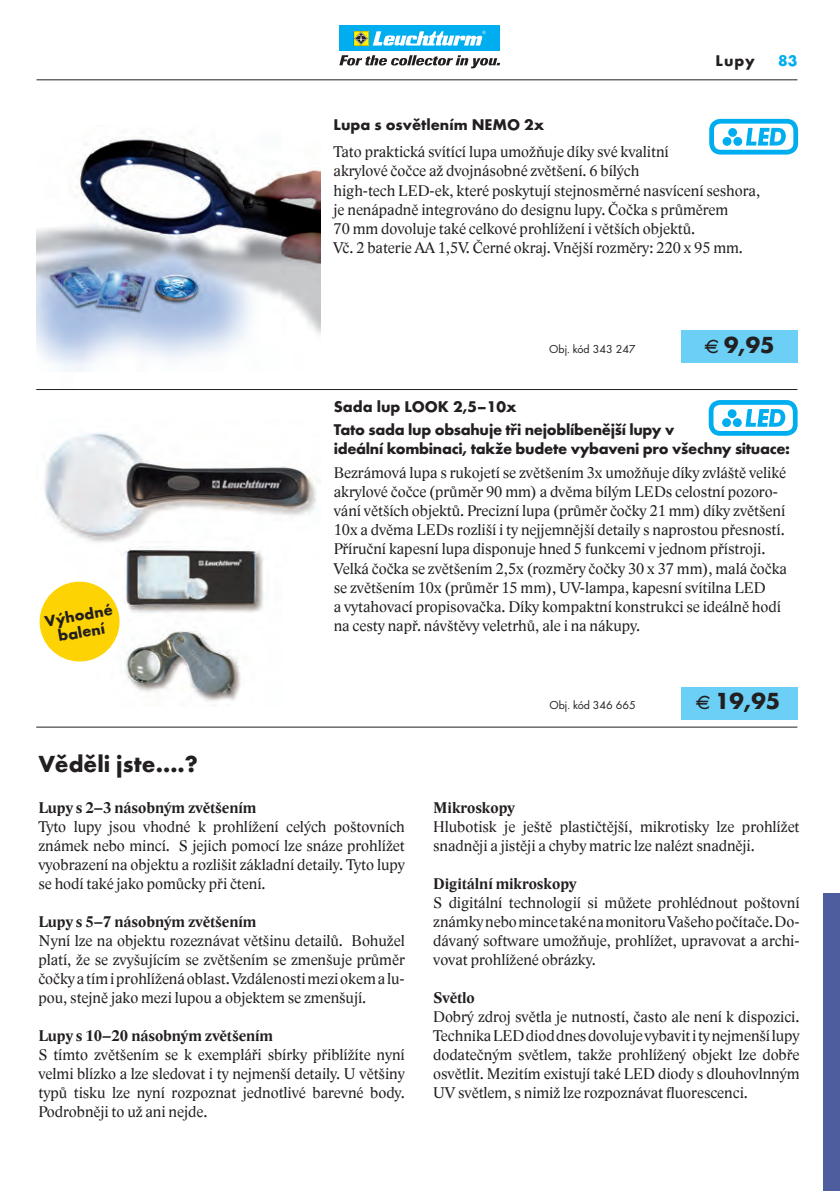
<style>
.page{position:relative;width:840px;height:1191px;background:#fff}
.page>*{position:absolute;margin:0;border:0;box-sizing:border-box;transform-origin:0 0}
.t1{font:700 24px "Futura";color:#231f20}
.t2{font:16px/19px "Lido STFCE";color:#231f20;text-align:justify}
.t3{font:700 16px/22.4px "Futura";letter-spacing:-.02em;color:#231f20}
.t4{font:700 16px "Lido STFCE";color:#231f20}
.t5{font:700 16px "Futura";color:#231f20}
.t6{font:700 16px "Futura";color:#00aeef}
.t7{font:12px "Futura Boo";color:#231f20}
.s1{font-family:"Euro font";font-weight:400;font-size:17px}
</style>
<div class="page">
<div style="left:339px;top:26px;width:161px;height:25px;background:#00aeef"></div>
<svg style="left:353px;top:31px;width:132px;height:15px"></svg>
<svg style="left:339px;top:55px;width:161px;height:13px"></svg>
<div style="left:822px;top:893px;width:17px;height:298px;background:#4d5d9d"></div>
<hr style="left:36px;top:79px;width:761px;height:1px;background:#231f20">
<img style="left:44px;top:433px;width:276px;height:268px">
<img style="left:36px;top:136px;width:284px;height:235px">
<div style="left:680px;top:330px;width:117px;height:32px;background:#6bcff6"></div>
<div style="left:680px;top:687px;width:117px;height:33px;background:#6bcff6"></div>
<hr style="left:36px;top:389px;width:761px;height:1px;background:#231f20">
<hr style="left:36px;top:726px;width:761px;height:1px;background:#231f20">
<div style="left:708px;top:119px;width:89px;height:35px;border:5px solid #00aeef;border-radius:9px"></div>
<svg style="left:746px;top:128px;width:39px;height:18px"></svg>
<div style="left:733px;top:137px;width:8px;height:9px;background:#00aeef;border-radius:50%"></div>
<div style="left:722px;top:137px;width:9px;height:9px;background:#00aeef;border-radius:50%"></div>
<svg style="left:727px;top:128px;width:9px;height:9px"></svg>
<div style="left:708px;top:400px;width:89px;height:36px;border:5px solid #00aeef;border-radius:9px"></div>
<svg style="left:745px;top:409px;width:39px;height:18px"></svg>
<div style="left:732px;top:418px;width:9px;height:9px;background:#00aeef;border-radius:50%"></div>
<svg style="left:721px;top:418px;width:9px;height:9px"></svg>
<div style="left:727px;top:409px;width:9px;height:9px;background:#00aeef;border-radius:50%"></div>
<svg style="left:39px;top:578px;width:84px;height:86px"></svg>
<p class="t3" style="left:715px;top:49px;width:41px">lupy</p>
<p class="t6" style="left:777px;top:51px;width:21px">83</p>
<p class="t5" style="left:333px;top:115px;width:212px">lupa s osvětlením nemo 2x</p>
<p class="t2" style="left:333px;top:142px;width:428px;text-align:left">Tato praktická svítící lupa umožňuje díky své kvalitní<br>akrylové čočce až dvojnásobné zvětšení. 6 bílých<br>high-tech LED-ek, které poskytují stejnosměrné nasvícení seshora, je nenápadně integrováno do designu lupy. Čočka s průměrem<br>70 mm dovoluje také celkové prohlížení i větších objektů.<br>Vč. 2 baterie AA 1,5V. Černé okraj. Vnější rozměry: 220 x 95 mm.</p>
<p class="t3" style="left:43px;top:612px;width:69px;line-height:16.8px;text-align:center;rotate:-10deg">výhodné bale ní</p>
<h1 class="t1" style="left:38px;top:749px;width:161px">věděli jste….?</h1>
<p class="t7" style="left:549px;top:342px;width:88px">obj. kód 343 247</p>
<h1 class="t1" style="left:704px;top:330px;width:72px"><span class="s1">A</span> 9,95</h1>
<p class="t3" style="left:333px;top:395px;width:342px">sada lup look 2,5–10x<br>tato sada lup obsahuje tři nejoblíbenější lupy v</p>
<p class="t3" style="left:333px;top:437px;width:457px">ideální kombinaci, takže budete vybaveni pro všechny situace:</p>
<p class="t2" style="left:333px;top:463px;width:454px;text-align:left">Bezrámová lupa s rukojetí se zvětšením 3x umožňuje díky zvláště veliké akrylové čočce (průměr 90 mm) a dvěma bílým LEDs celostní pozoro&shy;vání větších objektů. Precizní lupa (průměr čočky 21 mm) díky zvětšení 10x a dvěma LEDs rozliší i ty nejjemnější detaily s naprostou přesností.<br>Příruční kapesní lupa disponuje hned 5 funkcemi v jednom přístroji.<br>Velká čočka se zvětšením 2,5x (rozměry čočky 30 x 37 mm), malá čočka se zvětšením 10x (průměr 15 mm), UV-lampa, kapesní svítilna LED<br>a vytahovací propisovačka. Díky kompaktní konstrukci se ideálně hodí na cesty např. návštěvy veletrhů, ale i na nákupy.</p>
<p class="t7" style="left:549px;top:698px;width:88px">obj. kód 346 665</p>
<h1 class="t1" style="left:695px;top:686px;width:86px"><span class="s1">A</span> 19,95</h1>
<p class="t4" style="left:38px;top:799px;width:219px">Lupy s 2–3 násobným zvětšením</p>
<p class="t2" style="left:38px;top:817px;width:367px">Tyto lupy jsou vhodné k prohlížení celých poštovních známek nebo mincí. S jejich pomocí lze snáze prohlížet vyobrazení na objektu a rozlišit základní detaily. Tyto lupy se hodí také jako pomůcky při čtení.</p>
<p class="t4" style="left:38px;top:913px;width:219px">Lupy s 5–7 násobným zvětšením</p>
<p class="t2" style="left:38px;top:931px;width:368px">Nyní lze na objektu rozeznávat většinu detailů. Bohužel platí, že se zvyšujícím se zvětšením se zmenšuje průměr čočky a tím i prohlížená oblast. Vzdálenosti mezi okem a lu&shy;pou, stejně jako mezi lupou a objektem se zmenšují.</p>
<p class="t4" style="left:38px;top:1027px;width:236px">Lupy s 10–20 násobným zvětšením</p>
<p class="t2" style="left:38px;top:1045px;width:367px">S tímto zvětšením se k exempláři sbírky přiblížíte nyní velmi blízko a lze sledovat i ty nejmenší detaily. U většiny typů tisku lze nyní rozpoznat jednotlivé barevné body.<br>Podrobněji to už ani nejde.</p>
<p class="t4" style="left:433px;top:799px;width:83px">Mikroskopy</p>
<p class="t2" style="left:433px;top:817px;width:367px">Hlubotisk je ještě plastičtější, mikrotisky lze prohlížet snadněji a jistěji a chyby matric lze nalézt snadněji.</p>
<p class="t4" style="left:433px;top:875px;width:144px">Digitální mikroskopy</p>
<p class="t2" style="left:433px;top:893px;width:367px">S digitální technologií si můžete prohlédnout poštovní známky nebo mince také na monitoru Vašeho počítače. Do&shy;dávaný software umožňuje, prohlížet, upravovat a archi&shy;vovat prohlížené obrázky.</p>
<p class="t4" style="left:433px;top:989px;width:43px">Světlo</p>
<p class="t2" style="left:433px;top:1007px;width:368px">Dobrý zdroj světla je nutností, často ale není k dispozici.<br>Technika LED diod dnes dovoluje vybavit i ty nejmenší lupy dodatečným světlem, takže prohlížený objekt lze dobře osvětlit. Mezitím existují také LED diody s dlouhovlnným UV světlem, s nimiž lze rozpoznávat fluorescenci.</p>
</div>
